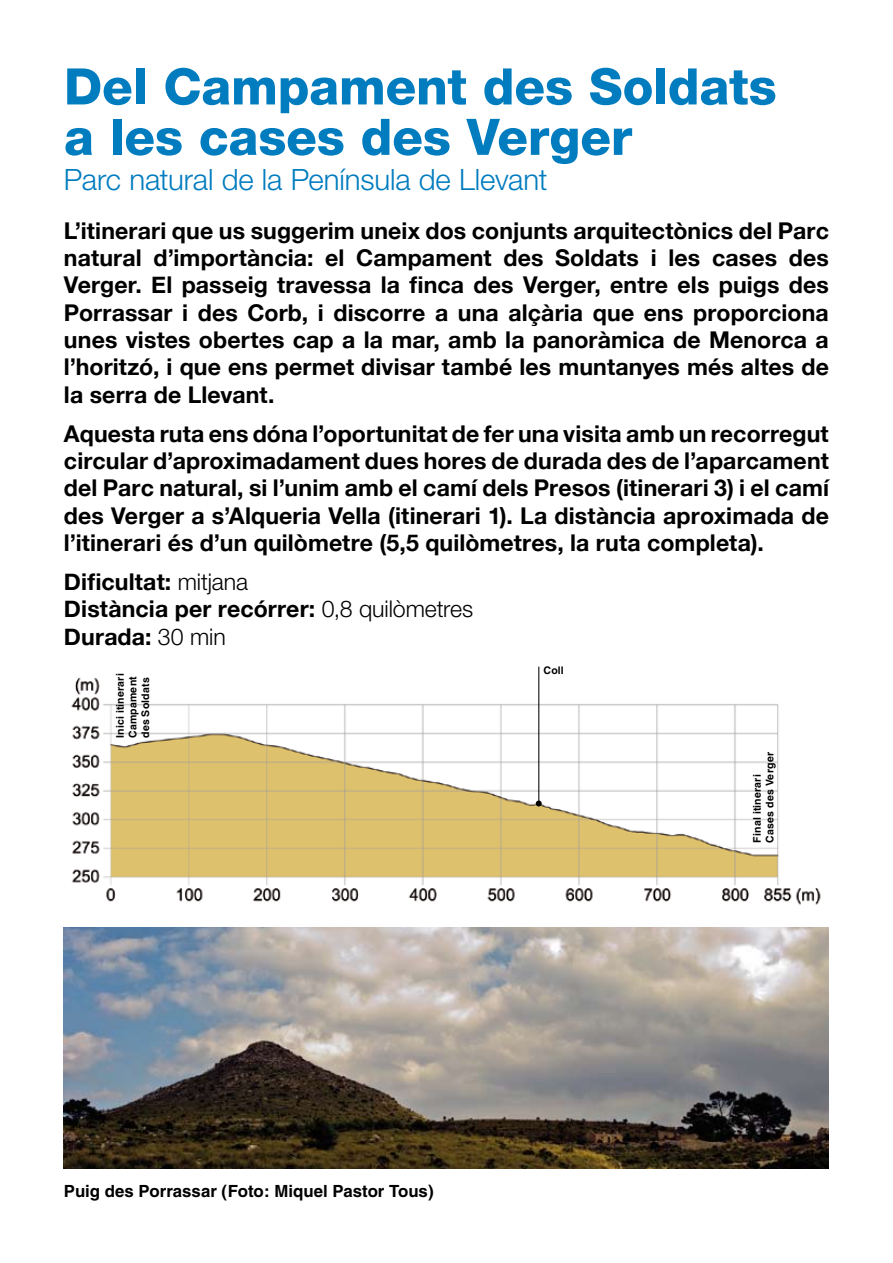
<style>
.page{position:relative;width:893px;height:1263px;background:#fff}
.page>*{position:absolute;margin:0;border:0;box-sizing:border-box;transform-origin:0 0}
.t1{font:800 50.4px/50.4px "Helvetica Neue";letter-spacing:-.005em;color:#007cbf}
.t2{font:300 29.4px "Helvetica Neue";letter-spacing:-.005em;color:#007cbf}
.t3{font:700 23.1px/27.3px "Helvetica Neue";letter-spacing:.005em;color:#000;text-align:justify}
.t4{font:700 16.8px "Helvetica";color:#000}
.t5{font:700 10.5px/12.6px "Helvetica";letter-spacing:.02em;color:#000}
.s1{font-weight:300}
</style>
<div class="page">
<img style="left:64px;top:928px;width:765px;height:241px">
<img style="left:71px;top:667px;width:750px;height:238px">
<hr style="left:538px;top:667px;width:1px;height:137px;background:#000">
<svg style="left:536px;top:800px;width:6px;height:6px"></svg>
<h1 class="t1" style="left:64px;top:61px;width:714px">Del Campament des Soldats a les cases des Verger</h1>
<p class="t2" style="left:64px;top:162px;width:485px">Parc natural de la Península de Llevant</p>
<p class="t3" style="left:64px;top:216px;width:766px">L’itinerari que us suggerim uneix dos conjunts arquitectònics del Parc natural d’importància: el Campament des Soldats i les cases des Verger. El passeig travessa la finca des Verger, entre els puigs des Porrassar i des Corb, i discorre a una alçària que ens proporciona unes vistes obertes cap a la mar, amb la panoràmica de Menorca a l’horitzó, i que ens permet divisar també les muntanyes més altes de la serra de Llevant.</p>
<p class="t3" style="left:64px;top:419px;width:766px">Aquesta ruta ens dóna l’oportunitat de fer una visita amb un recorregut circular d’aproximadament dues hores de durada des de l’aparcament del Parc natural, si l’unim amb el camí dels Presos (itinerari 3) i el camí des Verger a s’Alqueria Vella (itinerari 1). La distància aproximada de l’itinerari és d’un quilòmetre (5,5 quilòmetres, la ruta completa).</p>
<p class="t3" style="left:64px;top:568px;width:411px;text-align:left">Dificultat: <span class="s1">mitjana<br></span>Distància per recórrer: <span class="s1">0,8 quilòmetres<br></span>Durada: <span class="s1">30 min</span></p>
<p class="t5" style="left:114px;top:738px;width:66px;rotate:-90deg">Inici itinerari<br>Campament des Soldats</p>
<p class="t5" style="left:543px;top:664px;width:22px">Coll</p>
<p class="t4" style="left:64px;top:1181px;width:371px">Puig des Porrassar (Foto: Miquel Pastor Tous)</p>
<p class="t5" style="left:751px;top:842px;width:92px;rotate:-90deg">Final itinerari<br>Cases des Verger</p>
</div>
